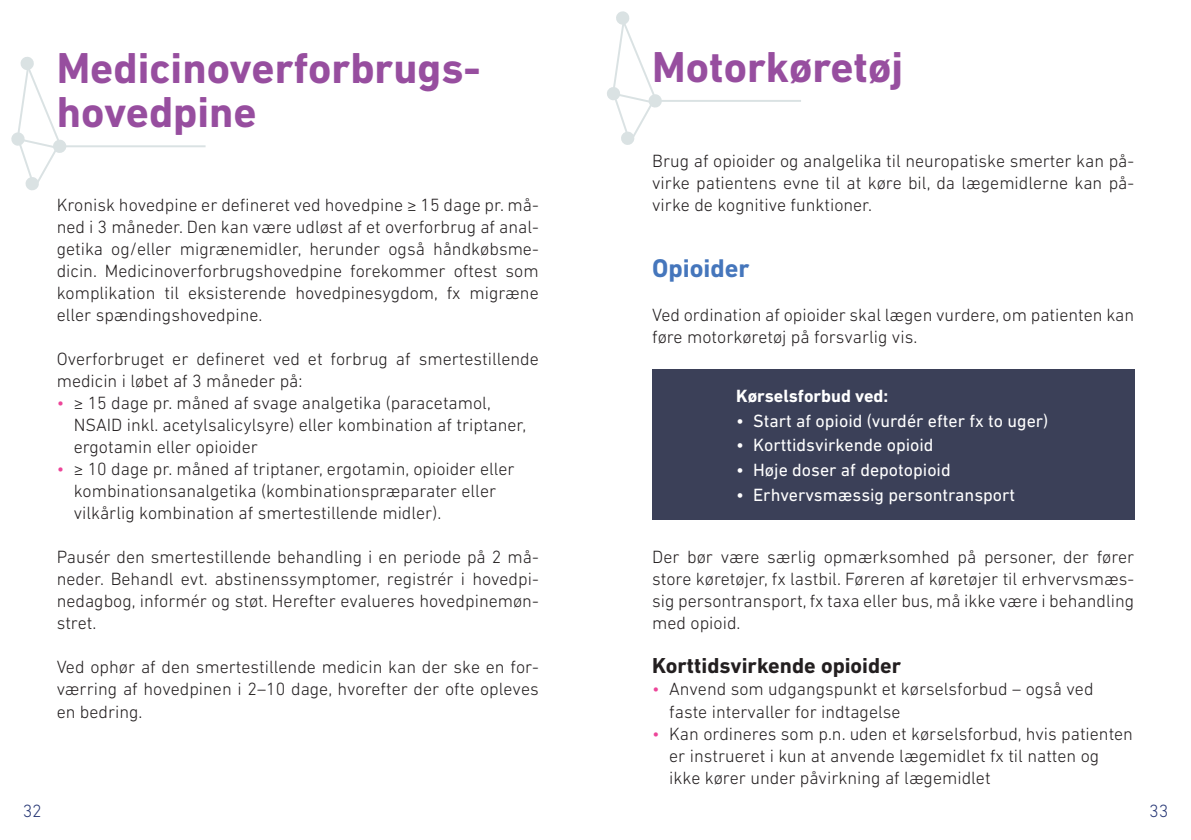
<style>
.page{position:relative;width:1191px;height:840px;background:#fff}
.page>*{position:absolute;margin:0;border:0;box-sizing:border-box;transform-origin:0 0}
.Overskrift{font:700 44px/44px "DIN Next LT Pro";color:#974e9f}
.Mellemrubrik_skjult{font:700 26px "DIN Next LT Pro";color:#4576bc}
.Brødtekst_Overskrift{font:700 22px "DIN Next LT Pro";color:#231f20}
.Brødtekst{font:300 18px/22px "DIN Next LT Pro";color:#231f20}
.t1{font:18px "DIN Next LT Pro";color:#fff}
.Citatboks_brødtekst{font:700 18px "DIN Next LT Pro";color:#fff}
.t2{font:300 18px "DIN Next LT Pro";color:#2a3a77}
.s1{color:#ed4599}
</style>
<div class="page">
<div style="left:652px;top:369px;width:482px;height:150px;background:#3b4058"></div>
<hr style="left:653px;top:100px;width:148px;height:2px;background:#083e47">
<svg style="left:607px;top:11px;width:55px;height:134px"></svg>
<hr style="left:58px;top:145px;width:148px;height:2px;background:#083e47">
<svg style="left:11px;top:57px;width:56px;height:134px"></svg>
<p class="Overskrift" style="left:57px;top:46px;width:426px">Medicinoverforbrugs&shy;hovedpine</p>
<p class="Brødtekst" style="left:57px;top:193px;width:483px;text-align:justify">Kronisk hovedpine er defineret ved hovedpine ≥ 15 dage pr. må&shy;ned i 3 måneder. Den kan være udløst af et overforbrug af anal&shy;getika og/eller migrænemidler, herunder også håndkøbsme&shy;dicin. Medicinoverforbrugshovedpine forekommer oftest som komplikation til eksisterende hovedpinesygdom, fx migræne eller spændingshovedpine.</p>
<p class="Brødtekst" style="left:57px;top:347px;width:483px">Overforbruget er defineret ved et forbrug af smertestillende medicin i løbet af 3 måneder på:</p>
<p class="Brødtekst" style="left:74px;top:391px;width:454px;text-indent:-17px"><span class="s1">•</span> ≥ 15 dage pr. måned af svage analgetika (paracetamol,<br>NSAID inkl. acetylsalicylsyre) eller kombination af triptaner, ergotamin eller opioider</p>
<p class="Brødtekst" style="left:74px;top:457px;width:442px;text-indent:-17px"><span class="s1">•</span> ≥ 10 dage pr. måned af triptaner, ergotamin, opioider eller kombinationsanalgetika (kombinationspræparater eller vilkårlig kombination af smertestillende midler).</p>
<p class="Brødtekst" style="left:57px;top:545px;width:483px;text-align:justify">Pausér den smertestillende behandling i en periode på 2 må&shy;neder. Behandl evt. abstinenssymptomer, registrér i hovedpi&shy;nedagbog, informér og støt. Herefter evalueres hovedpinemøn&shy;stret.</p>
<p class="Brødtekst" style="left:57px;top:655px;width:483px;text-align:justify">Ved ophør af den smertestillende medicin kan der ske en for&shy;værring af hovedpinen i 2–10 dage, hvorefter der ofte opleves en bedring.</p>
<p class="Overskrift" style="left:652px;top:45px;width:252px">Motorkøretøj</p>
<p class="Brødtekst" style="left:652px;top:149px;width:483px;text-align:justify">Brug af opioider og analgelika til neuropatiske smerter kan på&shy;virke patientens evne til at køre bil, da lægemidlerne kan på&shy;virke de kognitive funktioner.</p>
<p class="Mellemrubrik_skjult" style="left:652px;top:253px;width:99px">Opioider</p>
<p class="Brødtekst" style="left:652px;top:303px;width:483px">Ved ordination af opioider skal lægen vurdere, om patienten kan føre motorkøretøj på forsvarlig vis.</p>
<p class="Citatboks_brødtekst" style="left:736px;top:385px;width:154px">Kørselsforbud ved:</p>
<p class="t1" style="left:736px;top:410px;width:314px">• Start af opioid (vurdér efter fx to uger)</p>
<p class="t1" style="left:736px;top:434px;width:199px">• Korttidsvirkende opioid</p>
<p class="t1" style="left:736px;top:459px;width:216px">• Høje doser af depotopioid</p>
<p class="t1" style="left:736px;top:484px;width:280px">• Erhvervsmæssig persontransport</p>
<p class="Brødtekst" style="left:652px;top:545px;width:483px;text-align:justify">Der bør være særlig opmærksomhed på personer, der fører store køretøjer, fx lastbil. Føreren af køretøjer til erhvervsmæs&shy;sig persontransport, fx taxa eller bus, må ikke være i behandling med opioid.</p>
<p class="Brødtekst_Overskrift" style="left:652px;top:652px;width:250px">Korttidsvirkende opioider</p>
<p class="Brødtekst" style="left:669px;top:677px;width:426px;text-indent:-17px"><span class="s1">•</span> Anvend som udgangspunkt et kørselsforbud – også ved faste intervaller for indtagelse</p>
<p class="Brødtekst" style="left:669px;top:721px;width:465px;text-indent:-17px"><span class="s1">•</span> Kan ordineres som p.n. uden et kørselsforbud, hvis patienten er instrueret i kun at anvende lægemidlet fx til natten og ikke kører under påvirkning af lægemidlet</p>
<p class="t2" style="left:23px;top:800px;width:21px">32</p>
<p class="t2" style="left:1149px;top:800px;width:21px">33</p>
</div>
